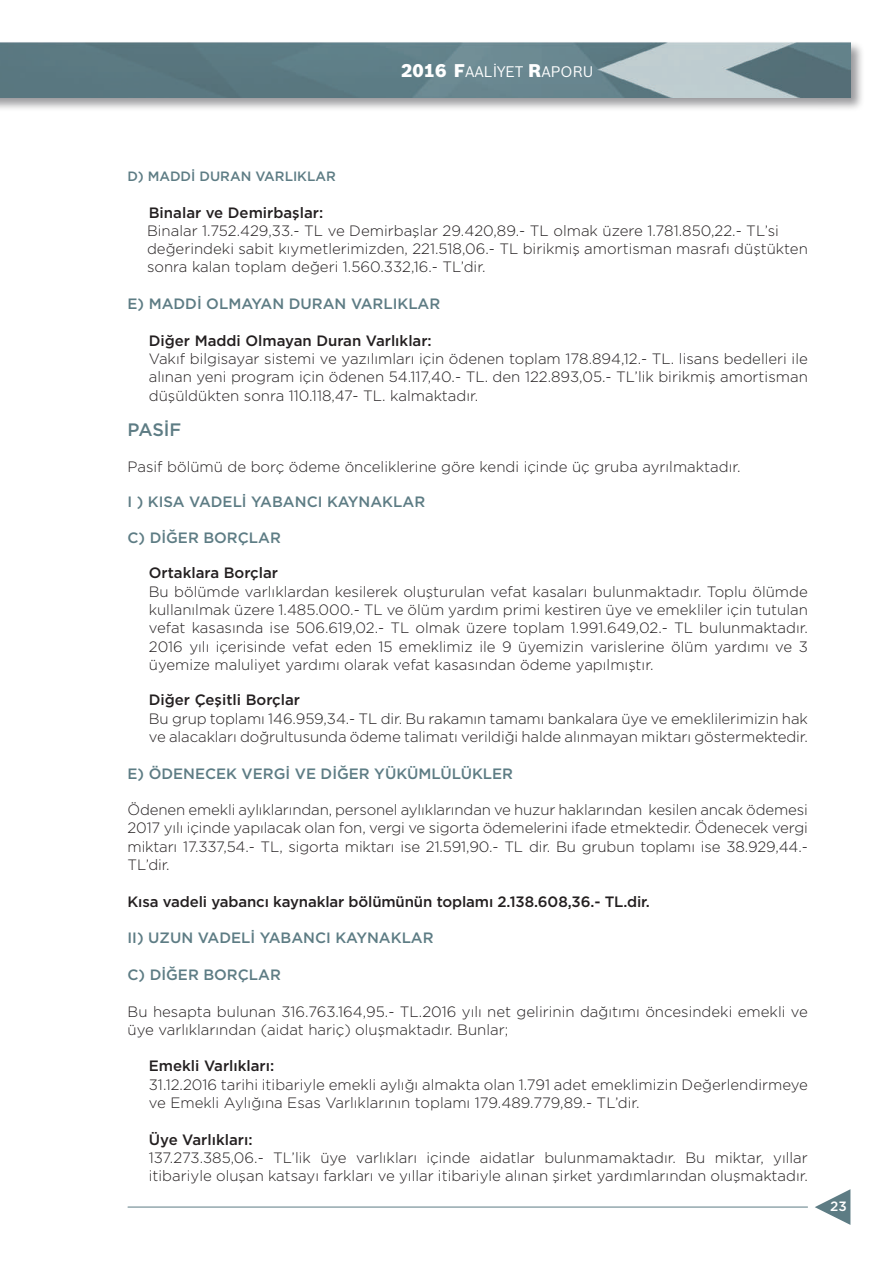
<style>
.page{position:relative;width:893px;height:1263px;background:#fff}
.page>*{position:absolute;margin:0;border:0;box-sizing:border-box;transform-origin:0 0}
.t1{font:500 18px "Gotham";letter-spacing:-.005em;color:#5d7c84}
.t2{font:300 15px/18.3px "Gotham";color:#231f20}
.t3{font:500 15px "Gotham";color:#231f20}
.t4{font:500 15px "Gotham";color:#5d7c84}
.t5{font:15px "Bosch Sans";color:#fff}
.t6{font:500 13.5px "Gotham";color:#5d7c84}
.t7{font:500 13.5px "Gotham";color:#fff}
.s1{font-weight:900;font-size:18px}
</style>
<div class="page">
<div style="left:0;top:40px;width:865px;height:72px;background:#010209;opacity:.4"></div>
<img style="left:0;top:43px;width:851px;height:55px">
<svg style="left:815px;top:1189px;width:35px;height:36px"></svg>
<hr style="left:128px;top:1207px;width:679px;height:1px;background:#5d7c84">
<p class="t5" style="left:401px;top:62px;width:194px"><span class="s1">2016 F</span>AALİYET <span class="s1">R</span>APORU</p>
<p class="t6" style="left:128px;top:167px;width:210px">D) MADDİ DURAN VARLIKLAR</p>
<p class="t3" style="left:149px;top:202px;width:176px">Binalar ve Demirbaşlar:</p>
<p class="t2" style="left:147px;top:221px;width:662px">Binalar 1.752.429,33.- TL ve Demirbaşlar 29.420,89.- TL olmak üzere 1.781.850,22.- TL’si değerindeki sabit kıymetlerimizden, 221.518,06.- TL birikmiş amortisman masrafı düştükten sonra kalan toplam değeri 1.560.332,16.- TL’dir.</p>
<p class="t4" style="left:128px;top:294px;width:314px">E) MADDİ OLMAYAN DURAN VARLIKLAR</p>
<p class="t3" style="left:149px;top:330px;width:284px">Diğer Maddi Olmayan Duran Varlıklar:</p>
<p class="t2" style="left:149px;top:349px;width:661px;text-align:justify">Vakıf bilgisayar sistemi ve yazılımları için ödenen toplam 178.894,12.- TL. lisans bedelleri ile alınan yeni program için ödenen 54.117,40.- TL. den 122.893,05.- TL’lik birikmiş amortisman düşüldükten sonra 110.118,47- TL. kalmaktadır.</p>
<p class="t1" style="left:128px;top:418px;width:55px">PASİF</p>
<p class="t2" style="left:128px;top:457px;width:614px">Pasif bölümü de borç ödeme önceliklerine göre kendi içinde üç gruba ayrılmaktadır.</p>
<p class="t4" style="left:128px;top:492px;width:299px">I ) KISA VADELİ YABANCI KAYNAKLAR</p>
<p class="t4" style="left:128px;top:528px;width:155px">C) DİĞER BORÇLAR</p>
<p class="t3" style="left:149px;top:563px;width:131px">Ortaklara Borçlar</p>
<p class="t2" style="left:149px;top:582px;width:661px;text-align:justify">Bu bölümde varlıklardan kesilerek oluşturulan vefat kasaları bulunmaktadır. Toplu ölümde kullanılmak üzere 1.485.000.- TL ve ölüm yardım primi kestiren üye ve emekliler için tutulan vefat kasasında ise 506.619,02.- TL olmak üzere toplam 1.991.649,02.- TL bulunmaktadır.<br>2016 yılı içerisinde vefat eden 15 emeklimiz ile 9 üyemizin varislerine ölüm yardımı ve 3 üyemize maluliyet yardımı olarak vefat kasasından ödeme yapılmıştır.</p>
<p class="t3" style="left:149px;top:690px;width:153px">Diğer Çeşitli Borçlar</p>
<p class="t2" style="left:149px;top:709px;width:661px">Bu grup toplamı 146.959,34.- TL dir. Bu rakamın tamamı bankalara üye ve emeklilerimizin hak ve alacakları doğrultusunda ödeme talimatı verildiği halde alınmayan miktarı göstermektedir.</p>
<p class="t4" style="left:128px;top:763px;width:387px">E) ÖDENECEK VERGİ VE DİĞER YÜKÜMLÜLÜKLER</p>
<p class="t2" style="left:128px;top:800px;width:682px;text-align:justify">Ödenen emekli aylıklarından, personel aylıklarından ve huzur haklarından kesilen ancak ödemesi 2017 yılı içinde yapılacak olan fon, vergi ve sigorta ödemelerini ifade etmektedir. Ödenecek vergi miktarı 17.337,54.- TL, sigorta miktarı ise 21.591,90.- TL dir. Bu grubun toplamı ise 38.929,44.- TL’dir.</p>
<p class="t3" style="left:128px;top:891px;width:524px">Kısa vadeli yabancı kaynaklar bölümünün toplamı 2.138.608,36.- TL.dir.</p>
<p class="t4" style="left:128px;top:928px;width:308px">II) UZUN VADELİ YABANCI KAYNAKLAR</p>
<p class="t4" style="left:128px;top:965px;width:155px">C) DİĞER BORÇLAR</p>
<p class="t2" style="left:128px;top:1002px;width:682px">Bu hesapta bulunan 316.763.164,95.- TL.2016 yılı net gelirinin dağıtımı öncesindeki emekli ve üye varlıklarından (aidat hariç) oluşmaktadır. Bunlar;</p>
<p class="t3" style="left:149px;top:1056px;width:127px">Emekli Varlıkları:</p>
<p class="t2" style="left:149px;top:1075px;width:661px">31.12.2016 tarihi itibariyle emekli aylığı almakta olan 1.791 adet emeklimizin Değerlendirmeye ve Emekli Aylığına Esas Varlıklarının toplamı 179.489.779,89.- TL’dir.</p>
<p class="t3" style="left:149px;top:1129px;width:105px">Üye Varlıkları:</p>
<p class="t2" style="left:149px;top:1148px;width:661px">137.273.385,06.- TL’lik üye varlıkları içinde aidatlar bulunmamaktadır. Bu miktar, yıllar itibariyle oluşan katsayı farkları ve yıllar itibariyle alınan şirket yardımlarından oluşmaktadır.</p>
<p class="t7" style="left:830px;top:1197px;width:18px">23</p>
</div>
